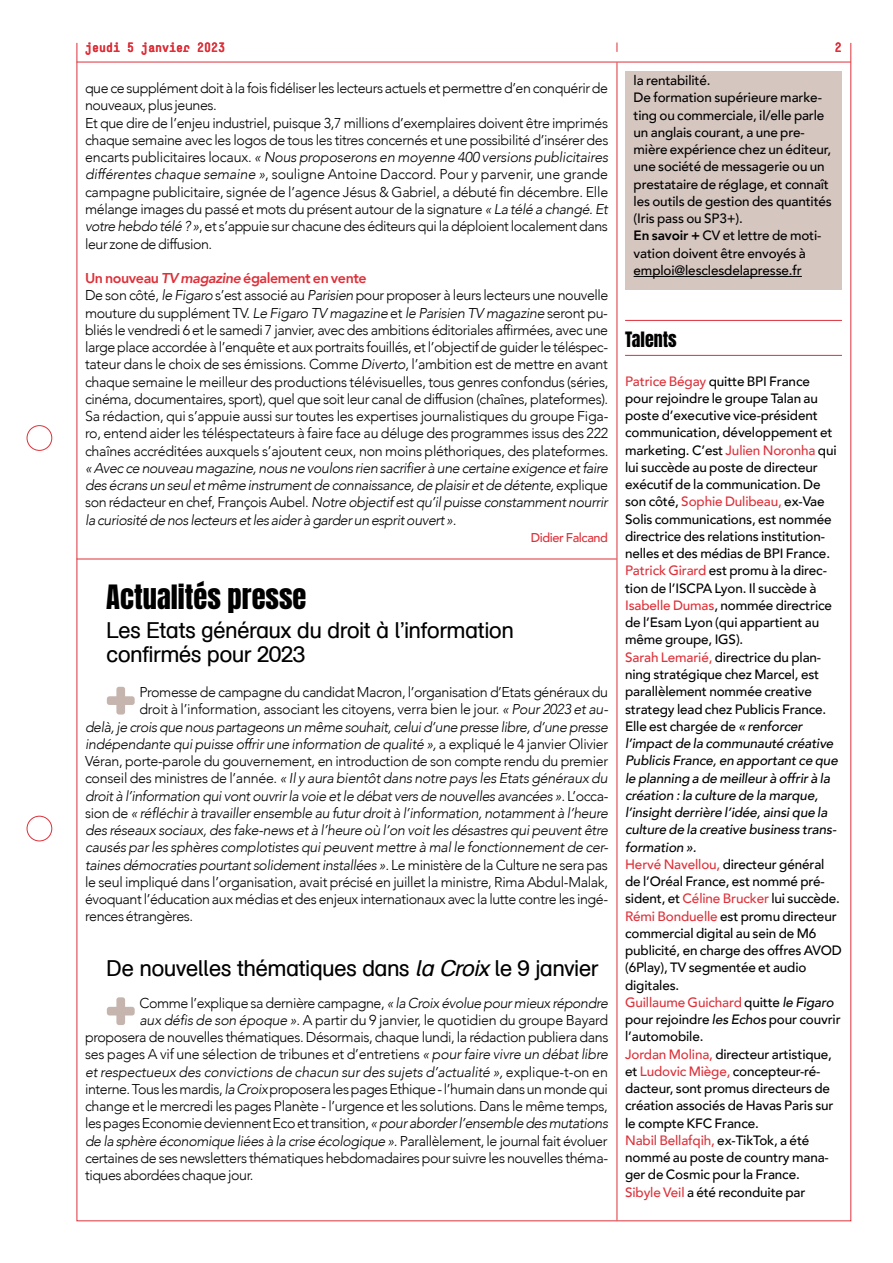
<style>
.page{position:relative;width:893px;height:1263px;background:#fff}
.page>*{position:absolute;margin:0;border:0;box-sizing:border-box;transform-origin:0 0}
.t1{font:28.5px "Anton";color:#000}
.t2{font:22.5px/24px "AG Schoolbook Regular A";letter-spacing:-.03em;color:#000}
.t3{font:18px "Anton";color:#000}
.t4{font:300 14.25px/17.2px "Avenir";letter-spacing:-.025em;color:#000}
.t5{font:italic 300 14.25px/17.2px "Avenir";letter-spacing:-.025em;color:#000;text-align:justify}
.t6{font:500 13.5px/17.2px "Avenir";letter-spacing:-.01em;color:#000}
.t7{font:12.75px "Simple Bold Titling";color:#dd313a}
.t8{font:500 12.75px "Avenir";letter-spacing:-.03em;color:#dd313a}
.s1{font-weight:800}
.s2{font-style:italic}
.s3{font-weight:800;color:#dd313a}
.s4{font-weight:800;font-style:italic;color:#dd313a}
.s5{font-style:normal}
.s6{color:#dd313a}
</style>
<div class="page">
<div style="left:625px;top:72px;width:217px;height:218px;background:#d5c6c0"></div>
<hr style="left:77px;top:559px;width:540px;height:1px;background:#dd313a">
<svg style="left:107px;top:687px;width:28px;height:27px"></svg>
<svg style="left:107px;top:997px;width:28px;height:28px"></svg>
<hr style="left:634px;top:276px;width:168px;height:1px;background:#000">
<hr style="left:625px;top:320px;width:217px;height:1px;background:#dd313a">
<hr style="left:625px;top:355px;width:217px;height:1px;background:#dd313a">
<div style="left:27px;top:425px;width:25px;height:26px;border:1px solid #dc323a;border-radius:50%"></div>
<div style="left:27px;top:816px;width:25px;height:25px;border:1px solid #dc323a;border-radius:50%"></div>
<hr style="left:617px;top:62px;width:1px;height:1158px;background:#dc323a">
<hr style="left:77px;top:62px;width:774px;height:1px;background:#dc323a">
<p class="t7" style="left:85px;top:39px;width:142px">jeudi 5 janvier 2023</p>
<p class="t7" style="left:835px;top:39px;width:9px">2</p>
<p class="t6" style="left:634px;top:71px;width:200px">la rentabilité.<br>De formation supérieure marke&shy;ting ou commerciale, il/elle parle un anglais courant, a une pre&shy;mière expérience chez un éditeur, une société de messagerie ou un prestataire de réglage, et connaît les outils de gestion des quantités (Iris pass ou SP3+).<br><span class="s1">En savoir +</span> CV et lettre de moti&shy;vation doivent être envoyés à emploi@lesclesdelapresse.fr</p>
<p class="t4" style="left:85px;top:80px;width:525px">que ce supplément doit à la fois fidéliser les lecteurs actuels et permettre d’en conquérir de nouveaux, plus jeunes.<br>Et que dire de l’enjeu industriel, puisque 3,7 millions d’exemplaires doivent être imprimés chaque semaine avec les logos de tous les titres concernés et une possibilité d’insérer des encarts publicitaires locaux. <span class="s2">« Nous proposerons en moyenne 400 versions publicitaires différentes chaque semaine »</span>, souligne Antoine Daccord. Pour y parvenir, une grande campagne publicitaire, signée de l’agence Jésus &amp; Gabriel, a débuté fin décembre. Elle mélange images du passé et mots du présent autour de la signature <span class="s2">« La télé a changé. Et votre hebdo télé ? »</span>, et s’appuie sur chacune des éditeurs qui la déploient localement dans leur zone de diffusion.</p>
<p class="t4" style="left:85px;top:269px;width:525px"><span class="s3">Un nouveau</span> <span class="s4">TV magazine</span> <span class="s3">également en vente<br></span>De son côté, <span class="s2">le Figaro</span> s’est associé au <span class="s2">Parisien</span> pour proposer à leurs lecteurs une nouvelle mouture du supplément TV. <span class="s2">Le Figaro TV magazine</span> et <span class="s2">le Parisien TV magazine</span> seront pu&shy;bliés le vendredi 6 et le samedi 7 janvier, avec des ambitions éditoriales affirmées, avec une large place accordée à l’enquête et aux portraits fouillés, et l’objectif de guider le téléspec&shy;tateur dans le choix de ses émissions. Comme <span class="s2">Diverto</span>, l’ambition est de mettre en avant chaque semaine le meilleur des productions télévisuelles, tous genres confondus (séries, cinéma, documentaires, sport), quel que soit leur canal de diffusion (chaînes, plateformes).<br>Sa rédaction, qui s’appuie aussi sur toutes les expertises journalistiques du groupe Figa&shy;ro, entend aider les téléspectateurs à faire face au déluge des programmes issus des 222 chaînes accréditées auxquels s’ajoutent ceux, non moins pléthoriques, des plateformes.</p>
<p class="t5" style="left:85px;top:459px;width:525px">« Avec ce nouveau magazine, nous ne voulons rien sacrifier à une certaine exigence et faire des écrans un seul et même instrument de connaissance, de plaisir et de détente, <span class="s5">explique son rédacteur en chef, François Aubel.</span> Notre objectif est qu’il puisse constamment nourrir la curiosité de nos lecteurs et les aider à garder un esprit ouvert ».</p>
<p class="t8" style="left:531px;top:526px;width:79px">Didier Falcand</p>
<h1 class="t1" style="left:106px;top:582px;width:202px">Actualités presse</h1>
<h2 class="t2" style="left:106px;top:618px;width:409px">Les Etats généraux du droit à l’information confirmés pour 2023</h2>
<p class="t4" style="left:139px;top:683px;width:470px">Promesse de campagne du candidat Macron, l’organisation d’Etats généraux du</p>
<p class="t4" style="left:139px;top:701px;width:470px">droit à l’information, associant les citoyens, verra bien le jour. <span class="s2">« Pour 2023 et au-</span></p>
<p class="t5" style="left:85px;top:718px;width:525px">delà, je crois que nous partageons un même souhait, celui d’une presse libre, d’une presse</p>
<p class="t5" style="left:85px;top:735px;width:525px">indépendante qui puisse offrir une information de qualité », <span class="s5">a expliqué le 4 janvier Olivier</span></p>
<p class="t4" style="left:85px;top:752px;width:525px">Véran, porte-parole du gouvernement, en introduction de son compte rendu du premier</p>
<p class="t5" style="left:85px;top:770px;width:524px"><span class="s5">conseil des ministres de l’année.</span> « Il y aura bientôt dans notre pays les Etats généraux du</p>
<p class="t5" style="left:85px;top:787px;width:525px">droit à l’information qui vont ouvrir la voie et le débat vers de nouvelles avancées ». <span class="s5">L’occa-</span></p>
<p class="t5" style="left:85px;top:804px;width:525px"><span class="s5">sion de</span> « réfléchir à travailler ensemble au futur droit à l’information, notamment à l’heure</p>
<p class="t5" style="left:85px;top:821px;width:524px">des réseaux sociaux, des fake-news et à l’heure où l’on voit les désastres qui peuvent être</p>
<p class="t5" style="left:85px;top:839px;width:524px">causés par les sphères complotistes qui peuvent mettre à mal le fonctionnement de cer-</p>
<p class="t5" style="left:85px;top:856px;width:524px">taines démocraties pourtant solidement installées ». <span class="s5">Le ministère de la Culture ne sera pas</span></p>
<p class="t4" style="left:85px;top:873px;width:524px">le seul impliqué dans l’organisation, avait précisé en juillet la ministre, Rima Abdul-Malak,</p>
<p class="t4" style="left:85px;top:891px;width:524px">évoquant l’éducation aux médias et des enjeux internationaux avec la lutte contre les ingé-</p>
<p class="t4" style="left:85px;top:908px;width:110px">rences étrangères.</p>
<h2 class="t2" style="left:106px;top:957px;width:494px">De nouvelles thématiques dans <span class="s2">la Croix</span>le 9 janvier</h2>
<p class="t4" style="left:139px;top:994px;width:470px">Comme l’explique sa dernière campagne, <span class="s2">« la Croix évolue pour mieux répondre</span></p>
<p class="t4" style="left:139px;top:1011px;width:470px"><span class="s2">aux défis de son époque »</span>. A partir du 9 janvier, le quotidien du groupe Bayard</p>
<p class="t4" style="left:85px;top:1028px;width:525px">proposera de nouvelles thématiques. Désormais, chaque lundi, la rédaction publiera dans</p>
<p class="t4" style="left:85px;top:1046px;width:525px">ses pages A vif une sélection de tribunes et d’entretiens <span class="s2">« pour faire vivre un débat libre</span></p>
<p class="t5" style="left:85px;top:1063px;width:524px">et respectueux des convictions de chacun sur des sujets d’actualité », <span class="s5">explique-t-on en</span></p>
<p class="t4" style="left:85px;top:1080px;width:524px">interne. Tous les mardis, <span class="s2">la Croix</span> proposera les pages Ethique - l’humain dans un monde qui</p>
<p class="t4" style="left:85px;top:1097px;width:524px">change et le mercredi les pages Planète - l’urgence et les solutions. Dans le même temps,</p>
<p class="t4" style="left:85px;top:1115px;width:525px">les pages Economie deviennent Eco et transition, <span class="s2">« pour aborder l’ensemble des mutations</span></p>
<p class="t5" style="left:85px;top:1132px;width:524px">de la sphère économique liées à la crise écologique ». <span class="s5">Parallèlement, le journal fait évoluer</span></p>
<p class="t4" style="left:85px;top:1149px;width:524px">certaines de ses newsletters thématiques hebdomadaires pour suivre les nouvelles théma-</p>
<p class="t4" style="left:85px;top:1166px;width:170px">tiques abordées chaque jour.</p>
<p class="t3" style="left:625px;top:330px;width:53px">Talents</p>
<p class="t6" style="left:625px;top:372px;width:218px"><span class="s6">Patrice Bégay</span> quitte BPI France<br>pour rejoindre le groupe Talan au poste d’executive vice-président communication, développement et marketing. C’est <span class="s6">Julien Noronha</span> qui lui succède au poste de directeur exécutif de la communication. De son côté, <span class="s6">Sophie Dulibeau,</span> ex-Vae<br>Solis communications, est nommée directrice des relations institution&shy;nelles et des médias de BPI France.<br><span class="s6">Patrick Girard</span> est promu à la direc&shy;tion de l’ISCPA Lyon. Il succède à<br><span class="s6">Isabelle Dumas</span>, nommée directrice de l’Esam Lyon (qui appartient au même groupe, IGS).<br><span class="s6">Sarah Lemarié,</span> directrice du plan&shy;ning stratégique chez Marcel, est parallèlement nommée creative strategy lead chez Publicis France.<br>Elle est chargée de <span class="s2">« renforcer l’impact de la communauté créative<br>Publicis France, en apportant ce que le planning a de meilleur à offrir à la création : la culture de la marque, l’insight derrière l’idée, ainsi que la culture de la creative business trans&shy;formation ».<br></span><span class="s6">Hervé Navellou,</span> directeur général de l’Oréal France, est nommé pré&shy;sident, et <span class="s6">Céline Brucker</span> lui succède.<br><span class="s6">Rémi Bonduelle</span> est promu directeur commercial digital au sein de M6 publicité, en charge des offres AVOD (6Play), TV segmentée et audio digitales.<br><span class="s6">Guillaume Guichard</span> quitte <span class="s2">le Figaro </span>pour rejoindre <span class="s2">les Echos</span> pour couvrir l’automobile.<br><span class="s6">Jordan Molina,</span> directeur artistique, et <span class="s6">Ludovic Miège,</span> concepteur-ré&shy;dacteur, sont promus directeurs de création associés de Havas Paris sur le compte KFC France.<br><span class="s6">Nabil Bellafqih,</span> ex-TikTok, a été nommé au poste de country mana&shy;ger de Cosmic pour la France.<br><span class="s6">Sibyle Veil</span> a été reconduite par</p>
</div>
